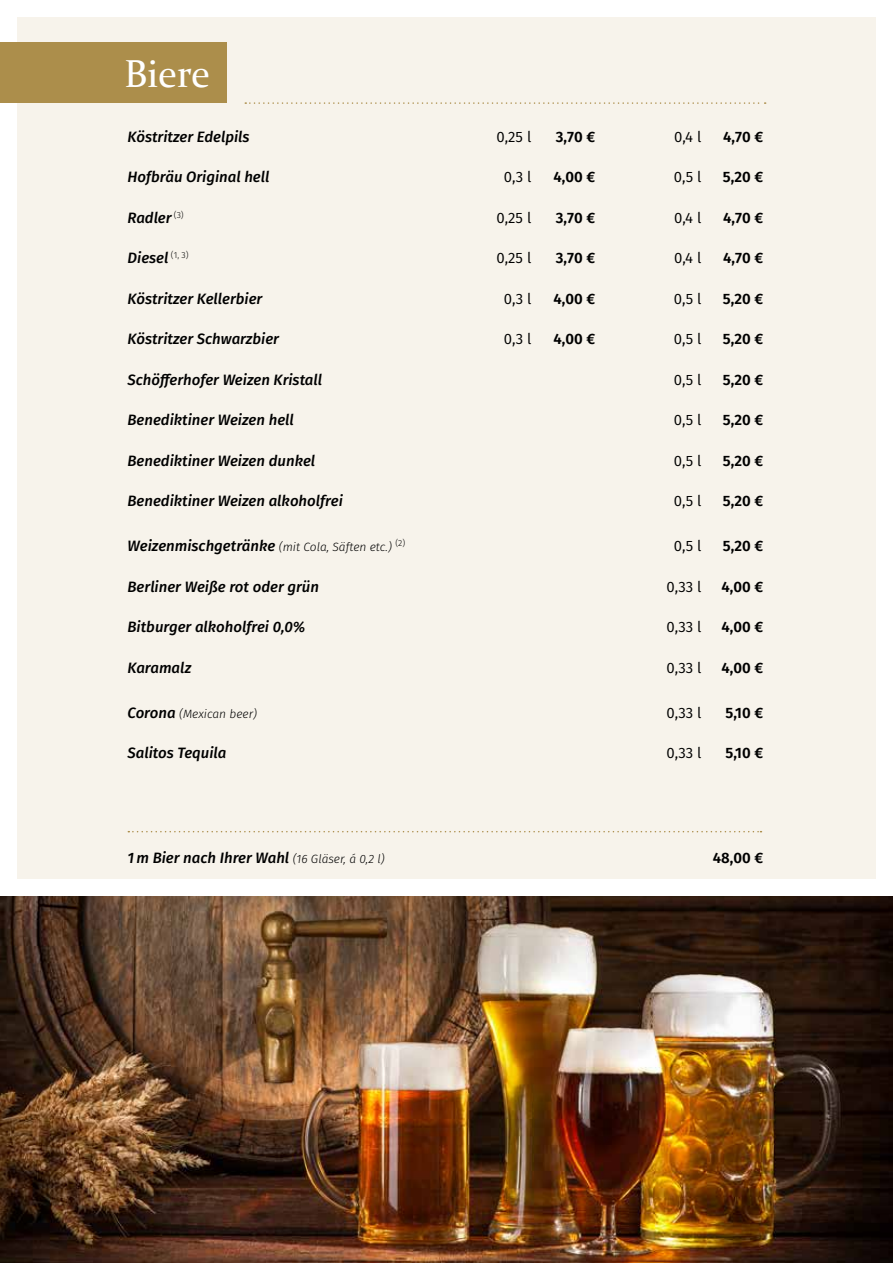
<style>
.page{position:relative;width:893px;height:1263px;background:#fff}
.page>*{position:absolute;margin:0;border:0;box-sizing:border-box;transform-origin:0 0}
.t1{font:39px "Constantia";color:#fff}
.t2{font:italic 500 15px "Fira Sans";color:#000}
.t3{font:600 15px "Fira Sans";color:#000}
.t4{font:15px "Fira Sans";color:#000}
.t5{font:italic 500 15px "Fira Sans";color:#020203}
.t6{font:italic 300 12px "Fira Sans";color:#000}
.s1{font-weight:500;font-size:15px}
.s2{font-weight:300;font-size:12px}
</style>
<div class="page">
<div style="left:17px;top:17px;width:859px;height:862px;background:#f7f3eb"></div>
<div style="left:0;top:43px;width:226px;height:60px;background:#ac8e4b"></div>
<svg style="left:128px;top:831px;width:633px;height:1px"></svg>
<svg style="left:245px;top:102px;width:521px;height:2px"></svg>
<img style="left:0;top:896px;width:893px;height:367px">
<h1 class="t1" style="left:124px;top:48px;width:88px">Biere</h1>
<p class="t2" style="left:128px;top:124px;width:124px">Köstritzer Edelpils</p>
<p class="t4" style="left:497px;top:125px;width:36px">0,25 l</p>
<p class="t3" style="left:556px;top:124px;width:41px">3,70 €</p>
<p class="t4" style="left:674px;top:125px;width:29px">0,4 l</p>
<p class="t3" style="left:723px;top:124px;width:42px">4,70 €</p>
<p class="t2" style="left:128px;top:165px;width:143px">Hofbräu Original hell</p>
<p class="t4" style="left:504px;top:166px;width:29px">0,3 l</p>
<p class="t3" style="left:553px;top:165px;width:43px">4,00 €</p>
<p class="t4" style="left:674px;top:166px;width:29px">0,5 l</p>
<p class="t3" style="left:723px;top:165px;width:42px">5,20 €</p>
<p class="t2" style="left:128px;top:205px;width:58px">Radler <sup>(3)</sup></p>
<p class="t4" style="left:497px;top:206px;width:36px">0,25 l</p>
<p class="t3" style="left:556px;top:205px;width:41px">3,70 €</p>
<p class="t4" style="left:674px;top:206px;width:29px">0,4 l</p>
<p class="t3" style="left:723px;top:205px;width:42px">4,70 €</p>
<p class="t5" style="left:128px;top:246px;width:63px">Diesel <sup>(1,</sup> <sup>3)</sup></p>
<p class="t4" style="left:497px;top:247px;width:36px">0,25 l</p>
<p class="t3" style="left:556px;top:246px;width:41px">3,70 €</p>
<p class="t4" style="left:674px;top:247px;width:29px">0,4 l</p>
<p class="t3" style="left:723px;top:246px;width:42px">4,70 €</p>
<p class="t2" style="left:128px;top:286px;width:136px">Köstritzer Kellerbier</p>
<p class="t4" style="left:504px;top:287px;width:29px">0,3 l</p>
<p class="t3" style="left:553px;top:286px;width:43px">4,00 €</p>
<p class="t4" style="left:674px;top:287px;width:29px">0,5 l</p>
<p class="t3" style="left:723px;top:286px;width:42px">5,20 €</p>
<p class="t2" style="left:128px;top:327px;width:153px">Köstritzer Schwarzbier</p>
<p class="t4" style="left:504px;top:328px;width:29px">0,3 l</p>
<p class="t3" style="left:553px;top:327px;width:43px">4,00 €</p>
<p class="t4" style="left:674px;top:328px;width:29px">0,5 l</p>
<p class="t3" style="left:723px;top:327px;width:42px">5,20 €</p>
<p class="t2" style="left:128px;top:367px;width:196px">Schöfferhofer Weizen Kristall</p>
<p class="t4" style="left:674px;top:368px;width:29px">0,5 l</p>
<p class="t3" style="left:723px;top:367px;width:42px">5,20 €</p>
<p class="t2" style="left:128px;top:408px;width:168px">Benediktiner Weizen hell</p>
<p class="t4" style="left:674px;top:409px;width:29px">0,5 l</p>
<p class="t3" style="left:723px;top:408px;width:42px">5,20 €</p>
<p class="t2" style="left:128px;top:448px;width:189px">Benediktiner Weizen dunkel</p>
<p class="t4" style="left:674px;top:449px;width:29px">0,5 l</p>
<p class="t3" style="left:723px;top:448px;width:42px">5,20 €</p>
<p class="t2" style="left:128px;top:489px;width:217px">Benediktiner Weizen alkoholfrei</p>
<p class="t4" style="left:674px;top:490px;width:29px">0,5 l</p>
<p class="t3" style="left:723px;top:489px;width:42px">5,20 €</p>
<p class="t6" style="left:128px;top:539px;width:279px"><span class="s1">Weizenmischgetränke</span> (mit Cola, Säften etc.) <sup>(2)</sup></p>
<p class="t4" style="left:674px;top:535px;width:29px">0,5 l</p>
<p class="t3" style="left:723px;top:534px;width:42px">5,20 €</p>
<p class="t2" style="left:128px;top:574px;width:193px">Berliner Weiße rot oder grün</p>
<p class="t4" style="left:667px;top:575px;width:37px">0,33 l</p>
<p class="t3" style="left:721px;top:574px;width:43px">4,00 €</p>
<p class="t2" style="left:128px;top:615px;width:179px">Bitburger alkoholfrei 0,0%</p>
<p class="t4" style="left:667px;top:616px;width:37px">0,33 l</p>
<p class="t3" style="left:721px;top:615px;width:43px">4,00 €</p>
<p class="t2" style="left:128px;top:656px;width:65px">Karamalz</p>
<p class="t4" style="left:667px;top:656px;width:37px">0,33 l</p>
<p class="t3" style="left:721px;top:655px;width:43px">4,00 €</p>
<p class="t6" style="left:128px;top:705px;width:131px"><span class="s1">Corona</span> (Mexican beer)</p>
<p class="t4" style="left:667px;top:701px;width:37px">0,33 l</p>
<p class="t3" style="left:726px;top:700px;width:39px">5,10 €</p>
<p class="t2" style="left:128px;top:741px;width:100px">Salitos Tequila</p>
<p class="t4" style="left:667px;top:742px;width:37px">0,33 l</p>
<p class="t3" style="left:726px;top:741px;width:39px">5,10 €</p>
<p class="t2" style="left:128px;top:846px;width:259px">1 m Bier nach Ihrer Wahl <span class="s2">(16 Gläser, á 0,2 l)</span></p>
<p class="t3" style="left:713px;top:846px;width:52px">48,00 €</p>
</div>
